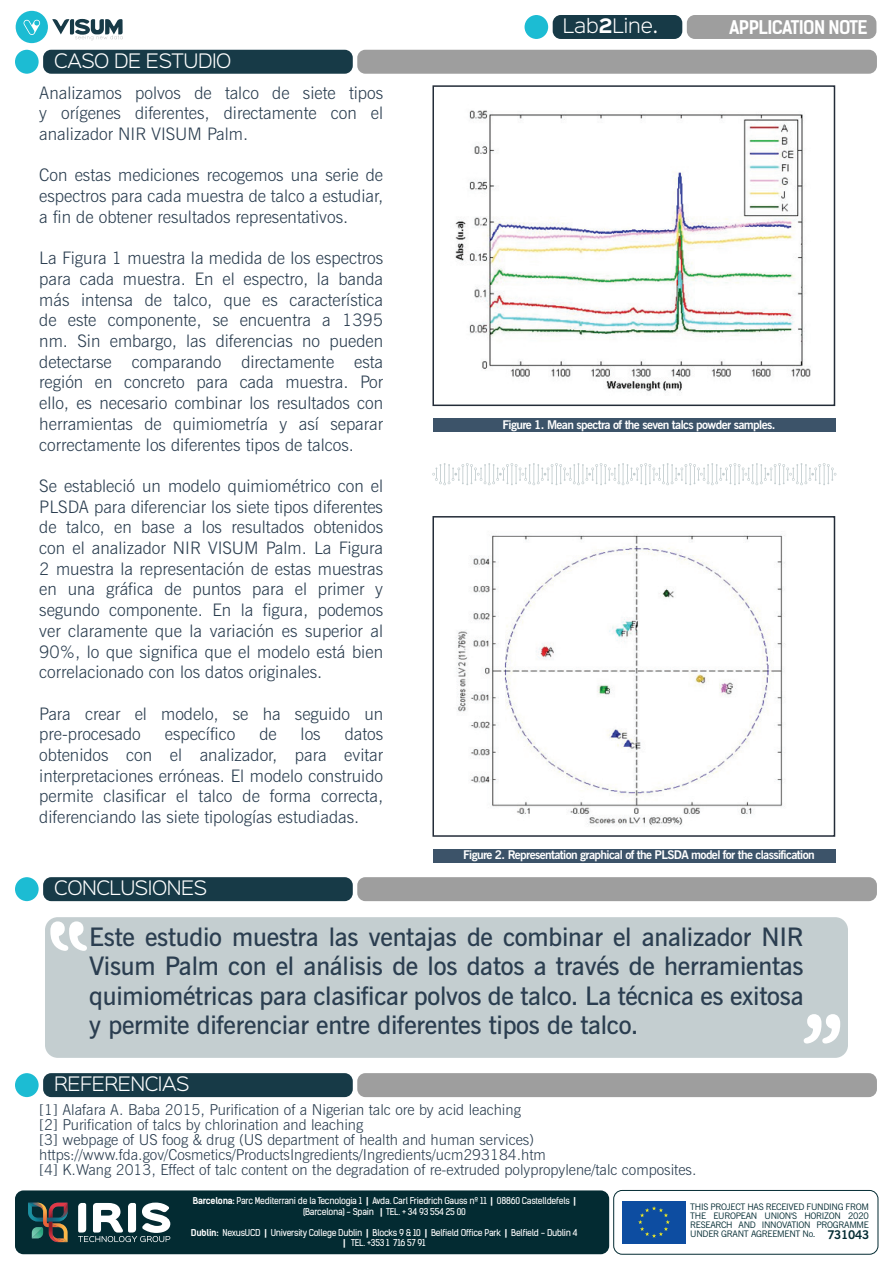
<style>
.page{position:relative;width:893px;height:1263px;background:#fff}
.page>*{position:absolute;margin:0;border:0;box-sizing:border-box;transform-origin:0 0}
.t1{font:600 25.5px/29.4px "News Gothic BT";letter-spacing:-.01em;color:#2b3e50;text-align:justify}
.t2{font:300 18px "Sinkin Sans 300";letter-spacing:-.025em;color:#fff}
.t3{font:700 18px "Kelson Sans";letter-spacing:-.035em;color:#fff}
.t4{font:300 17.25px/20.7px "News Gothic BT";color:#2b3e50;text-align:justify}
.t5{font:300 15px/15px "News Gothic BT";color:#2b3e50}
.t6{font:700 12px "News Gothic BT";letter-spacing:-.05em;color:#fff}
.t7{font:9px/10.5px "Kelson Sans";letter-spacing:-.025em;color:#fff;text-align:center}
.t8{font:9px/9px "News Gothic BT";letter-spacing:-.03em;color:#032b32;text-align:justify}
.s1{font-family:"Sinkin Sans 700";font-weight:700}
.s2{font-weight:700}
.s3{font-weight:700;font-size:12px}
</style>
<div class="page">
<div style="left:45px;top:917px;width:803px;height:141px;background:#c4ced0;border-radius:13px"></div>
<svg style="left:432px;top:463px;width:404px;height:22px"></svg>
<svg style="left:804px;top:1014px;width:36px;height:29px"></svg>
<svg style="left:50px;top:921px;width:37px;height:30px"></svg>
<img style="left:455px;top:110px;width:356px;height:283px">
<div style="left:432px;top:85px;width:403px;height:321px;border:2px solid #232c38"></div>
<div style="left:433px;top:418px;width:402px;height:14px;background:#3c5369"></div>
<img style="left:456px;top:535px;width:329px;height:291px">
<div style="left:432px;top:516px;width:403px;height:321px;border:2px solid #232c38"></div>
<div style="left:433px;top:849px;width:402px;height:13px;background:#3c5369"></div>
<div style="left:687px;top:15px;width:189px;height:24px;background:#9e9e9e;border-radius:8px"></div>
<div style="left:553px;top:15px;width:129px;height:24px;background:#173a47;border-radius:8px"></div>
<div style="left:525px;top:15px;width:23px;height:24px;background:#1cbcd3;border-radius:12px"></div>
<svg style="left:16px;top:11px;width:107px;height:32px"></svg>
<div style="left:357px;top:50px;width:520px;height:24px;background:#9e9e9e;border-radius:8px"></div>
<div style="left:43px;top:50px;width:310px;height:24px;background:#173a47;border-radius:8px"></div>
<div style="left:15px;top:50px;width:24px;height:24px;background:#1cbcd3;border-radius:12px"></div>
<div style="left:357px;top:877px;width:520px;height:24px;background:#9e9e9e;border-radius:8px"></div>
<div style="left:43px;top:877px;width:310px;height:24px;background:#173a47;border-radius:8px"></div>
<div style="left:15px;top:877px;width:24px;height:24px;background:#1cbcd3;border-radius:12px"></div>
<div style="left:357px;top:1073px;width:520px;height:24px;background:#9e9e9e;border-radius:8px"></div>
<div style="left:43px;top:1073px;width:310px;height:24px;background:#173a47;border-radius:8px"></div>
<div style="left:15px;top:1073px;width:24px;height:24px;background:#1cbcd3;border-radius:12px"></div>
<div style="left:15px;top:1190px;width:594px;height:64px;background:#032b32;border-radius:9px"></div>
<svg style="left:78px;top:1202px;width:92px;height:40px"></svg>
<svg style="left:28px;top:1202px;width:40px;height:40px"></svg>
<div style="left:613px;top:1190px;width:265px;height:64px;border:1px solid #032b32;border-radius:9px"></div>
<div style="left:622px;top:1201px;width:63px;height:42px;background:#0d4da1"></div>
<svg style="left:638px;top:1206px;width:32px;height:32px"></svg>
<p class="t2" style="left:54px;top:46px;width:179px">CASO DE ESTUDIO</p>
<p class="t4" style="left:39px;top:82px;width:345px">Analizamos polvos de talco de siete tipos y orígenes diferentes, directamente con el analizador NIR VISUM Palm.</p>
<p class="t4" style="left:39px;top:165px;width:345px">Con estas mediciones recogemos una serie de espectros para cada muestra de talco a estudiar, a fin de obtener resultados representativos.</p>
<p class="t4" style="left:39px;top:248px;width:345px">La Figura 1 muestra la medida de los espectros para cada muestra. En el espectro, la banda más intensa de talco, que es característica de este componente, se encuentra a 1395 nm. Sin embargo, las diferencias no pueden detectarse comparando directamente esta región en concreto para cada muestra. Por ello, es necesario combinar los resultados con herramientas de quimiometría y así separar correctamente los diferentes tipos de talcos.</p>
<p class="t4" style="left:39px;top:475px;width:345px">Se estableció un modelo quimiométrico con el PLSDA para diferenciar los siete tipos diferentes de talco, en base a los resultados obtenidos con el analizador NIR VISUM Palm. La Figura 2 muestra la representación de estas muestras en una gráfica de puntos para el primer y segundo componente. En la figura, podemos ver claramente que la variación es superior al 90%, lo que significa que el modelo está bien correlacionado con los datos originales.</p>
<p class="t4" style="left:39px;top:703px;width:345px">Para crear el modelo, se ha seguido un pre-procesado</p>
<p class="t4" style="left:165px;top:724px;width:72px">específico</p>
<p class="t4" style="left:259px;top:724px;width:19px">de</p>
<p class="t4" style="left:301px;top:724px;width:22px">los</p>
<p class="t4" style="left:39px;top:724px;width:345px;text-indent:305px">datos obtenidos con el analizador, para evitar interpretaciones erróneas. El modelo construido permite clasificar el talco de forma correcta, diferenciando las siete tipologías estudiadas.</p>
<p class="t2" style="left:54px;top:873px;width:154px">CONCLUSIONES</p>
<p class="t2" style="left:563px;top:11px;width:97px">Lab<span class="s1">2</span>Line.</p>
<p class="t3" style="left:729px;top:16px;width:140px">APPLICATION NOTE</p>
<p class="t6" style="left:503px;top:417px;width:274px">Figure 1. Mean spectra of the seven talcs powder samples.</p>
<p class="t6" style="left:463px;top:848px;width:353px">Figure 2. Representation graphical of the PLSDA model for the classification</p>
<p class="t1" style="left:89px;top:922px;width:716px">Este estudio muestra las ventajas de combinar el analizador NIR Visum Palm con el análisis de los datos a través de herramientas quimiométricas para clasificar polvos de talco. La técnica es exitosa y permite diferenciar entre diferentes tipos de talco.</p>
<p class="t2" style="left:54px;top:1069px;width:137px">REFERENCIAS</p>
<p class="t5" style="left:39px;top:1102px;width:659px">[1] Alafara A. Baba 2015, Purification of a Nigerian talc ore by acid leaching<br>[2] Purification of talcs by chlorination and leaching<br>[3] webpage of US foog &amp; drug (US department of health and human services) https://www.fda.gov/Cosmetics/ProductsIngredients/Ingredients/ucm293184.htm<br>[4] K.Wang 2013, Effect of talc content on the degradation of re-extruded polypropylene/talc composites.</p>
<p class="t7" style="left:193px;top:1196px;width:385px"><span class="s2">Barcelona:</span> Parc Mediterrani de la Tecnologia 1 <span class="s2">|</span> Avda. Carl Friedrich Gauss nº 11 <span class="s2">|</span> 08860 Castelldefels <span class="s2">| </span>(Barcelona) - Spain <span class="s2">|</span> TEL. + 34 93 554 25 00</p>
<p class="t7" style="left:191px;top:1227px;width:388px"><span class="s2">Dublin:</span> NexusUCD <span class="s2">|</span> University College Dublin <span class="s2">|</span> Blocks 9 &amp; 10 <span class="s2">|</span> Belfield Office Park <span class="s2">|</span> Belfield - Dublin 4 <span class="s2">|</span> TEL. +353 1 716 57 91</p>
<p class="t8" style="left:690px;top:1202px;width:181px">THIS PROJECT HAS RECEIVED FUNDING FROM THE EUROPEAN UNION'S HORIZON 2020<br>RESEARCH AND INNOVATION PROGRAMME UNDER GRANT AGREEMENT No. <span class="s3">731043</span></p>
</div>
